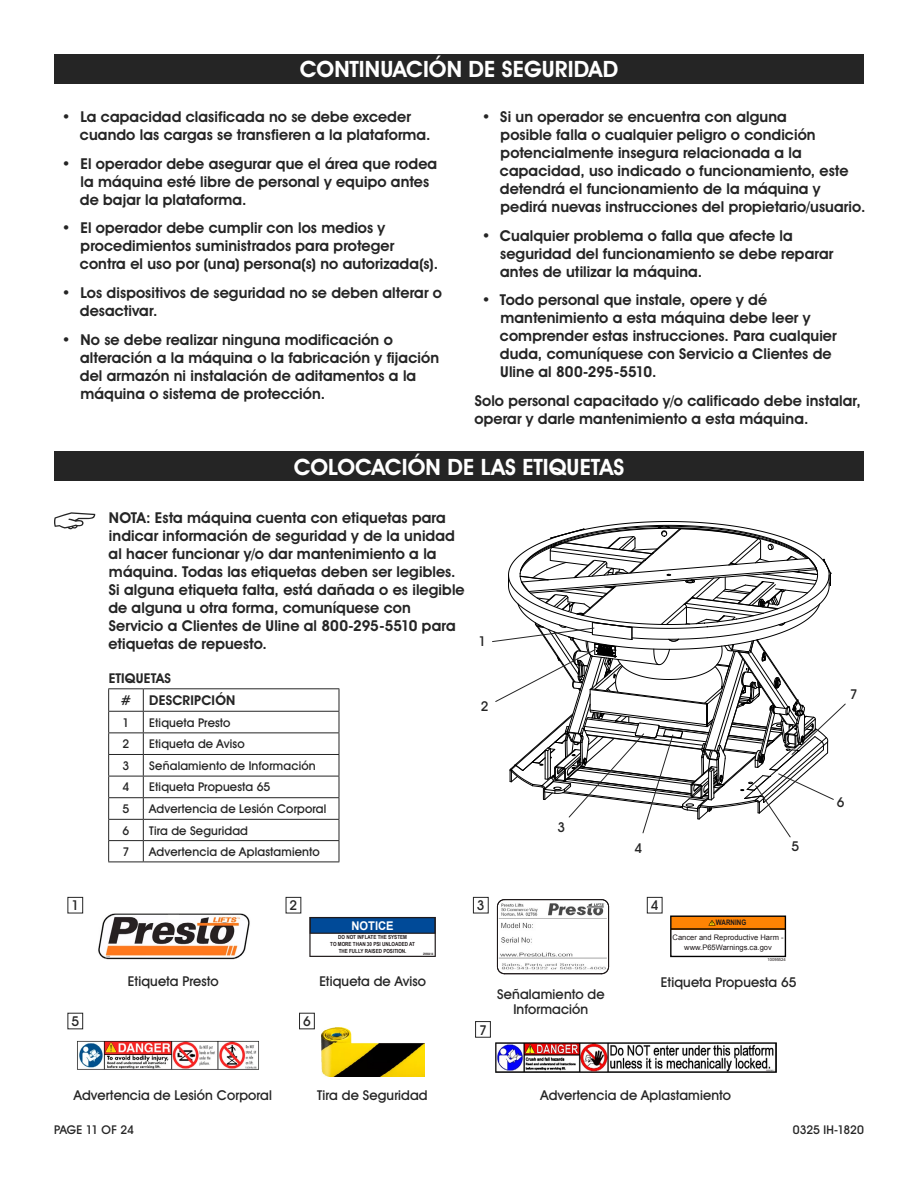
<style>
.page{position:relative;width:918px;height:1188px;background:#fff}
.page>*{position:absolute;margin:0;border:0;box-sizing:border-box;transform-origin:0 0}
.t1{font:700 22.5px "Uline Two Knine";color:#fff}
.t2{font:700 15px/18px "Uline Two Knine";letter-spacing:.005em;color:#252525}
.t3{font:13.5px/15px "Uline Two Knine";letter-spacing:.01em;color:#252525;text-align:center}
.t4{font:700 13.5px/22.5px "Uline Two Knine";letter-spacing:.015em;color:#252525}
.t5{font:12px "Uline Two Knine";letter-spacing:.015em;color:#252525}
.t6{font:12px "Uline Two Knine";letter-spacing:-.01em;color:#252525}
.t7{font:700 12px "Arial";color:#fff;scale:.93 1}
.t8{font:7.5px/9.4px "Arial";color:#1f191a;text-align:center}
.t9{font:700 7.5px "Arial";color:#1f191a;scale:.83 1}
.t10{font:700 5.55px/6.8px "Arial Narrow";color:#1f191a;text-align:center}
.t11{font:4.2px "Arial";color:#1f191a}
.t12{font:700 3.15px "Arial Narrow";color:#1f191a}
</style>
<div class="page">
<div style="left:54px;top:54px;width:810px;height:30px;background:#252525"></div>
<div style="left:54px;top:451px;width:810px;height:30px;background:#252525"></div>
<svg style="left:54px;top:512px;width:41px;height:17px"></svg>
<hr style="left:108px;top:688px;width:35px;height:1px;background:#252525">
<hr style="left:143px;top:688px;width:196px;height:1px;background:#252525">
<hr style="left:108px;top:732px;width:35px;height:1px;background:#252525">
<hr style="left:143px;top:732px;width:196px;height:1px;background:#252525">
<hr style="left:108px;top:754px;width:35px;height:1px;background:#252525">
<hr style="left:143px;top:754px;width:196px;height:1px;background:#252525">
<hr style="left:108px;top:776px;width:35px;height:1px;background:#252525">
<hr style="left:143px;top:776px;width:196px;height:1px;background:#252525">
<hr style="left:108px;top:797px;width:35px;height:1px;background:#252525">
<hr style="left:143px;top:797px;width:196px;height:1px;background:#252525">
<hr style="left:108px;top:819px;width:35px;height:1px;background:#252525">
<hr style="left:143px;top:819px;width:196px;height:1px;background:#252525">
<hr style="left:108px;top:840px;width:35px;height:1px;background:#252525">
<svg style="left:108px;top:689px;width:1px;height:173px"></svg>
<hr style="left:143px;top:840px;width:196px;height:1px;background:#252525">
<svg style="left:143px;top:689px;width:1px;height:173px"></svg>
<svg style="left:339px;top:689px;width:1px;height:173px"></svg>
<hr style="left:108px;top:862px;width:35px;height:1px;background:#252525">
<hr style="left:143px;top:862px;width:196px;height:1px;background:#252525">
<hr style="left:108px;top:711px;width:35px;height:1px;background:#252525">
<hr style="left:143px;top:711px;width:196px;height:1px;background:#252525">
<img style="left:496px;top:900px;width:114px;height:75px">
<hr style="left:608px;top:907px;width:1px;height:60px;background:#1f191a">
<svg style="left:601px;top:967px;width:8px;height:7px"></svg>
<hr style="left:504px;top:973px;width:98px;height:1px;background:#1f191a">
<svg style="left:497px;top:967px;width:8px;height:7px"></svg>
<hr style="left:497px;top:907px;width:1px;height:60px;background:#1f191a">
<svg style="left:497px;top:899px;width:8px;height:8px"></svg>
<hr style="left:504px;top:899px;width:98px;height:1px;background:#1f191a">
<svg style="left:601px;top:899px;width:8px;height:8px"></svg>
<img style="left:98px;top:913px;width:152px;height:47px">
<img style="left:321px;top:1028px;width:103px;height:48px">
<img style="left:496px;top:1043px;width:280px;height:30px">
<img style="left:77px;top:1041px;width:182px;height:29px">
<svg style="left:309px;top:916px;width:127px;height:41px"></svg>
<div style="left:671px;top:916px;width:114px;height:14px;background:#ff8303"></div>
<div style="left:670px;top:916px;width:116px;height:41px;border:1px solid #000"></div>
<hr style="left:671px;top:928px;width:114px;height:2px;background:#000">
<svg style="left:709px;top:920px;width:7px;height:6px"></svg>
<svg style="left:492px;top:521px;width:354px;height:317px"></svg>
<div style="left:68px;top:897px;width:15px;height:16px;border:1px solid #252525"></div>
<div style="left:68px;top:1013px;width:15px;height:16px;border:1px solid #252525"></div>
<div style="left:299px;top:1013px;width:16px;height:16px;border:1px solid #252525"></div>
<div style="left:475px;top:1021px;width:16px;height:17px;border:1px solid #252525"></div>
<div style="left:286px;top:897px;width:15px;height:16px;border:1px solid #252525"></div>
<div style="left:473px;top:897px;width:16px;height:16px;border:1px solid #252525"></div>
<div style="left:647px;top:897px;width:15px;height:16px;border:1px solid #252525"></div>
<h1 class="t1" style="left:300px;top:56px;width:320px">CONTINUACIÓN DE SEGURIDAD</h1>
<p class="t2" style="left:80px;top:107px;width:352px;text-indent:-18px">• La capacidad clasificada no se debe exceder cuando las cargas se transfieren a la plataforma.</p>
<p class="t2" style="left:80px;top:154px;width:359px;text-indent:-18px">• El operador debe asegurar que el área que rodea la máquina esté libre de personal y equipo antes de bajar la plataforma.</p>
<p class="t2" style="left:80px;top:219px;width:360px;text-indent:-18px">• El operador debe cumplir con los medios y procedimientos suministrados para proteger contra el uso por (una) persona(s) no autorizada(s).</p>
<p class="t2" style="left:80px;top:284px;width:364px;text-indent:-18px">• Los dispositivos de seguridad no se deben alterar o desactivar.</p>
<p class="t2" style="left:80px;top:331px;width:361px;text-indent:-18px">• No se debe realizar ninguna modificación o alteración a la máquina o la fabricación y fijación del armazón ni instalación de aditamentos a la máquina o sistema de protección.</p>
<p class="t2" style="left:500px;top:107px;width:367px;text-indent:-18px">• Si un operador se encuentra con alguna<br>posible falla o cualquier peligro o condición potencialmente insegura relacionada a la capacidad, uso indicado o funcionamiento, este detendrá el funcionamiento de la máquina y pedirá nuevas instrucciones del propietario/usuario.</p>
<p class="t2" style="left:500px;top:226px;width:335px;text-indent:-18px">• Cualquier problema o falla que afecte la seguridad del funcionamiento se debe reparar antes de utilizar la máquina.</p>
<p class="t2" style="left:500px;top:291px;width:338px;text-indent:-18px">• Todo personal que instale, opere y dé mantenimiento a esta máquina debe leer y comprender estas instrucciones. Para cualquier duda, comuníquese con Servicio a Clientes de Uline al 800-295-5510.</p>
<p class="t2" style="left:474px;top:392px;width:388px">Solo personal capacitado y/o calificado debe instalar, operar y darle mantenimiento a esta máquina.</p>
<p class="t3" style="left:71px;top:898px;width:9px">1</p>
<h1 class="t1" style="left:294px;top:453px;width:332px">COLOCACIÓN DE LAS ETIQUETAS</h1>
<p class="t2" style="left:108px;top:509px;width:358px">NOTA: Esta máquina cuenta con etiquetas para indicar información de seguridad y de la unidad al hacer funcionar y/o dar mantenimiento a la máquina. Todas las etiquetas deben ser legibles.<br>Si alguna etiqueta falta, está dañada o es ilegible de alguna u otra forma, comuníquese con Servicio a Clientes de Uline al 800-295-5510 para etiquetas de repuesto.</p>
<p class="t4" style="left:121px;top:667px;width:52px;text-indent:-12px">ETIQUETAS #</p>
<p class="t3" style="left:478px;top:634px;width:9px">1</p>
<p class="t4" style="left:149px;top:689px;width:88px">DESCRIPCIÓN</p>
<p class="t3" style="left:481px;top:698px;width:9px">2</p>
<p class="t5" style="left:123px;top:715px;width:8px">1</p>
<p class="t5" style="left:149px;top:715px;width:83px">Etiqueta Presto</p>
<p class="t5" style="left:123px;top:737px;width:8px">2</p>
<p class="t5" style="left:149px;top:737px;width:97px">Etiqueta de Aviso</p>
<p class="t5" style="left:123px;top:758px;width:8px">3</p>
<p class="t5" style="left:149px;top:758px;width:168px">Señalamiento de Información</p>
<p class="t5" style="left:123px;top:780px;width:8px">4</p>
<p class="t5" style="left:149px;top:780px;width:123px">Etiqueta Propuesta 65</p>
<p class="t5" style="left:123px;top:801px;width:8px">5</p>
<p class="t5" style="left:149px;top:801px;width:179px">Advertencia de Lesión Corporal</p>
<p class="t5" style="left:123px;top:823px;width:8px">6</p>
<p class="t5" style="left:149px;top:823px;width:100px">Tira de Seguridad</p>
<p class="t5" style="left:123px;top:844px;width:8px">7</p>
<p class="t5" style="left:149px;top:844px;width:172px">Advertencia de Aplastamiento</p>
<p class="t3" style="left:557px;top:819px;width:9px">3</p>
<p class="t3" style="left:635px;top:841px;width:9px">4</p>
<p class="t3" style="left:791px;top:838px;width:9px">5</p>
<p class="t3" style="left:290px;top:898px;width:9px">2</p>
<p class="t3" style="left:477px;top:898px;width:9px">3</p>
<p class="t3" style="left:651px;top:898px;width:9px">4</p>
<p class="t7" style="left:352px;top:918px;width:47px">NOTICE</p>
<p class="t9" style="left:716px;top:918px;width:38px">WARNING</p>
<p class="t10" style="left:330px;top:934px;width:86px">DO NOT INFLATE THE SYSTEM<br>TO MORE THAN 30 PSI UNLOADED AT<br>THE FULLY RAISED POSITION.</p>
<p class="t8" style="left:673px;top:933px;width:113px">Cancer and Reproductive Harm - www.P65Warnings.ca.gov</p>
<p class="t12" style="left:423px;top:952px;width:12px">2990414</p>
<p class="t3" style="left:128px;top:973px;width:92px">Etiqueta Presto</p>
<p class="t11" style="left:768px;top:956px;width:20px">10095524</p>
<p class="t3" style="left:319px;top:973px;width:108px">Etiqueta de Aviso</p>
<p class="t3" style="left:661px;top:975px;width:137px">Etiqueta Propuesta 65</p>
<p class="t3" style="left:497px;top:987px;width:109px">Señalamiento de<br>Información</p>
<p class="t3" style="left:71px;top:1014px;width:9px">5</p>
<p class="t3" style="left:303px;top:1014px;width:9px">6</p>
<p class="t3" style="left:479px;top:1022px;width:9px">7</p>
<p class="t3" style="left:74px;top:1088px;width:200px">Advertencia de Lesión Corporal</p>
<p class="t3" style="left:317px;top:1088px;width:112px">Tira de Seguridad</p>
<p class="t3" style="left:541px;top:1088px;width:192px">Advertencia de Aplastamiento</p>
<p class="t3" style="left:850px;top:687px;width:9px">7</p>
<p class="t3" style="left:837px;top:795px;width:9px">6</p>
<p class="t6" style="left:54px;top:1122px;width:82px">PAGE 11 OF 24</p>
<p class="t6" style="left:793px;top:1122px;width:73px">0325 IH-1820</p>
</div>
